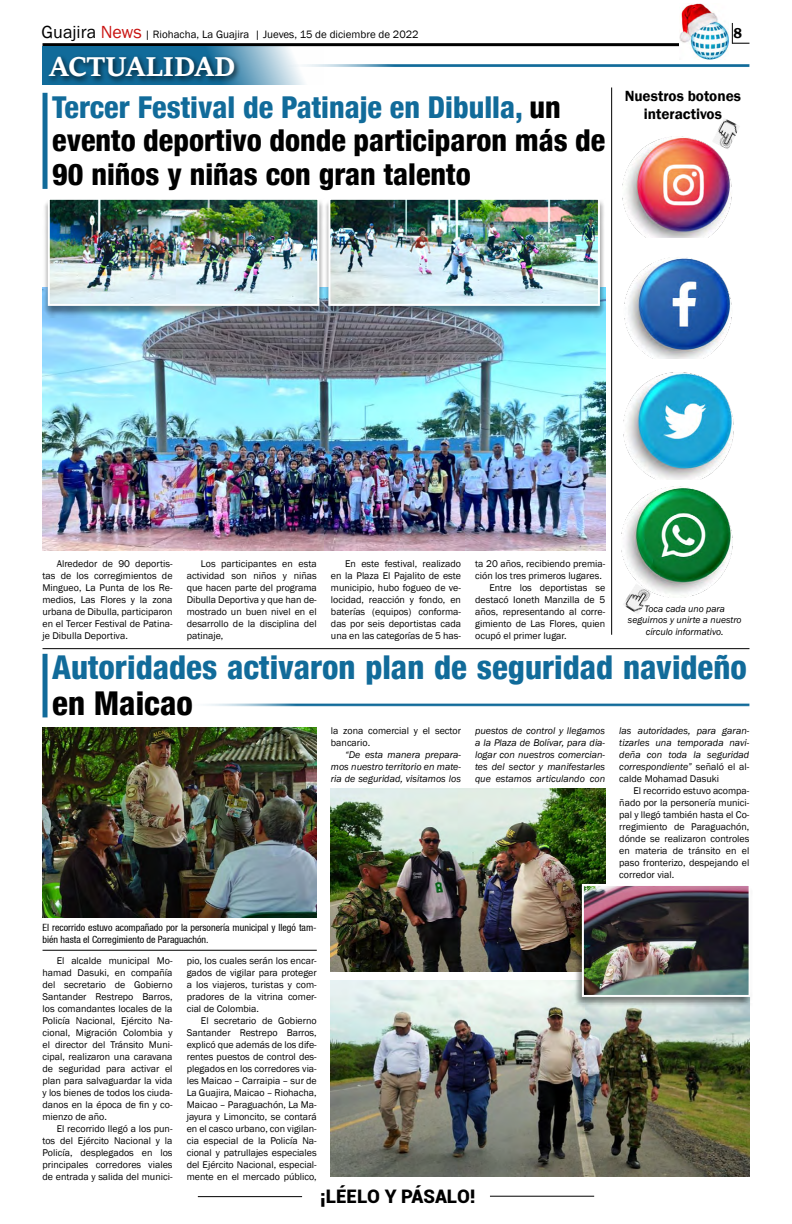
<style>
.page{position:relative;width:792px;height:1224px;background:#fff}
.page>*{position:absolute;margin:0;border:0;box-sizing:border-box;transform-origin:0 0}
.t1{font:800 condensed 32.9px "Helvetica 87";color:#116b9a}
.t2{font:800 condensed 32.9px "Helvetica 87";color:#000}
.t3{font:800 condensed 30.1px/33.2px "Helvetica 87";color:#000}
.t4{font:700 30px "Sitka Subheading";color:#fff}
.t5{font:900 18.7px "Roboto";color:#000}
.t6{font:600 15.2px/18.2px "Franklin Gothic";color:#000;text-align:center}
.t7{font:600 14.7px "Franklin Gothic";color:#000}
.t8{font:11px "Franklin Gothic";color:#000}
.t9{font:10px/12px "Franklin Gothic";color:#000;text-align:justify}
.t10{font:italic 10px/12px "Franklin Gothic";color:#000;text-align:justify}
.t11{font:condensed 10px/12px "Helvetica 57";color:#000}
.t12{font:italic 9.7px/11.6px "Franklin Gothic";color:#000;text-align:center}
.s1{font-size:18px}
.s2{font-size:18px;color:#c91311}
.s3{color:#116b9a}
.s4{font-style:normal}
</style>
<div class="page">
<hr style="left:198px;top:1196px;width:104px;height:1px;background:#000">
<hr style="left:490px;top:1196px;width:104px;height:1px;background:#000">
<hr style="left:43px;top:43px;width:657px;height:3px;background:#000">
<svg style="left:732px;top:23px;width:17px;height:21px"></svg>
<img style="left:679px;top:4px;width:50px;height:55px">
<div style="left:43px;top:93px;width:5px;height:96px;background:#116b9a"></div>
<div style="left:43px;top:654px;width:5px;height:63px;background:#116b9a"></div>
<hr style="left:611px;top:87px;width:1px;height:548px;background:#000">
<img style="left:623px;top:372px;width:111px;height:105px">
<img style="left:624px;top:257px;width:108px;height:101px">
<img style="left:622px;top:136px;width:110px;height:102px">
<img style="left:712px;top:119px;width:28px;height:31px">
<img style="left:622px;top:477px;width:111px;height:121px">
<img style="left:623px;top:583px;width:29px;height:31px">
<hr style="left:43px;top:648px;width:706px;height:1px;background:#000">
<svg style="left:43px;top:46px;width:281px;height:39px"></svg>
<div style="left:46px;top:53px;width:195px;height:31px;background:#000;opacity:.75"></div>
<hr style="left:282px;top:64px;width:467px;height:3px;background:#116b9a">
<hr style="left:183px;top:704px;width:566px;height:3px;background:#116b9a">
<img style="left:43px;top:317px;width:562px;height:233px">
<div style="left:42px;top:198px;width:283px;height:119px;background:#000;opacity:.45"></div>
<img style="left:51px;top:201px;width:265px;height:102px">
<div style="left:48px;top:198px;width:271px;height:108px;border:2px solid #fff"></div>
<div style="left:323px;top:198px;width:283px;height:119px;background:#000;opacity:.45"></div>
<img style="left:331px;top:201px;width:266px;height:102px">
<div style="left:328px;top:198px;width:272px;height:108px;border:2px solid #fff"></div>
<img style="left:43px;top:727px;width:274px;height:190px">
<img style="left:331px;top:981px;width:418px;height:195px">
<img style="left:331px;top:789px;width:274px;height:183px">
<div style="left:573px;top:883px;width:180px;height:124px;background:#000;opacity:.45"></div>
<img style="left:585px;top:887px;width:163px;height:107px">
<div style="left:582px;top:884px;width:169px;height:113px;border:2px solid #fff"></div>
<hr style="left:43px;top:950px;width:274px;height:1px;background:#000">
<p class="t8" style="left:42px;top:28px;width:379px"><span class="s1">Guajira</span> <span class="s2">News</span> | Riohacha, La Guajira | Jueves, 15 de diciembre de 2022</p>
<h3 class="t7" style="left:733px;top:24px;width:10px">8</h3>
<h3 class="t4" style="left:49px;top:44px;width:187px">ACTUALIDAD</h3>
<h2 class="t3" style="left:52px;top:90px;width:555px"><span class="s3">Tercer Festival de Patinaje en Dibulla,</span> un evento deportivo donde participaron más de<br>90 niños y niñas con gran talento</h2>
<h3 class="t6" style="left:625px;top:87px;width:118px">Nuestros botones interactivos</h3>
<p class="t9" style="left:43px;top:558px;width:132px;text-indent:14px">Alrededor de 90 deportis&shy;tas de los corregimientos de Mingueo, La Punta de los Re&shy;medios, Las Flores y la zona urbana de Dibulla, participaron en el Tercer Festival de Patina&shy;je Dibulla Deportiva.</p>
<p class="t9" style="left:187px;top:558px;width:132px;text-indent:14px">Los participantes en esta actividad son niños y niñas que hacen parte del programa Dibulla Deportiva y que han de&shy;mostrado un buen nivel en el desarrollo de la disciplina del patinaje,</p>
<p class="t9" style="left:331px;top:558px;width:132px;text-indent:14px">En este festival, realizado en la Plaza El Pajalito de este municipio, hubo fogueo de ve&shy;locidad, reacción y fondo, en baterías (equipos) conforma&shy;das por seis deportistas cada una en las categorías de 5 has-</p>
<p class="t9" style="left:475px;top:558px;width:132px">ta 20 años, recibiendo premia-</p>
<p class="t9" style="left:475px;top:570px;width:128px">ción los tres primeros lugares.</p>
<p class="t9" style="left:489px;top:582px;width:117px">Entre los deportistas se</p>
<p class="t9" style="left:475px;top:594px;width:132px">destacó Ioneth Manzilla de 5</p>
<p class="t9" style="left:475px;top:606px;width:132px">años, representando al corre-</p>
<p class="t9" style="left:475px;top:618px;width:132px">gimiento de Las Flores, quien</p>
<p class="t9" style="left:475px;top:630px;width:93px">ocupó el primer lugar.</p>
<p class="t12" style="left:628px;top:603px;width:115px">Toca cada uno para seguirnos y unirte a nuestro círculo informativo.</p>
<h1 class="t1" style="left:52px;top:647px;width:696px">Autoridades activaron plan de seguridad navideño</h1>
<h1 class="t2" style="left:52px;top:683px;width:142px">en Maicao</h1>
<p class="t9" style="left:331px;top:725px;width:132px">la zona comercial y el sector bancario.</p>
<p class="t10" style="left:331px;top:749px;width:132px;text-indent:14px">“De esta manera prepara&shy;mos nuestro territorio en mate&shy;ria de seguridad, visitamos los</p>
<p class="t10" style="left:475px;top:725px;width:132px">puestos de control y llegamos a la Plaza de Bolívar, para dia&shy;logar con nuestros comercian&shy;tes del sector y manifestarles que estamos articulando con</p>
<p class="t10" style="left:619px;top:725px;width:132px">las autoridades, para garan&shy;tizarles una temporada navi&shy;deña con toda la seguridad correspondiente” <span class="s4">señaló el al&shy;calde Mohamad Dasuki</span></p>
<p class="t9" style="left:619px;top:785px;width:132px;text-indent:14px">El recorrido estuvo acompa&shy;ñado por la personería munici&shy;pal y llegó también hasta el Co&shy;rregimiento de Paraguachón, dónde se realizaron controles en materia de tránsito en el paso fronterizo, despejando el corredor vial.</p>
<p class="t11" style="left:43px;top:921px;width:276px">El recorrido estuvo acompañado por la personería municipal y llegó tam&shy;bién hasta el Corregimiento de Paraguachón.</p>
<p class="t9" style="left:43px;top:955px;width:132px;text-indent:14px">El alcalde municipal Mo&shy;hamad Dasuki, en compañía del secretario de Gobierno Santander Restrepo Barros, los comandantes locales de la Policía Nacional, Ejército Na&shy;cional, Migración Colombia y el director del Tránsito Muni&shy;cipal, realizaron una caravana de seguridad para activar el plan para salvaguardar la vida y los bienes de todos los ciuda&shy;danos en la época de fin y co&shy;mienzo de año.</p>
<p class="t9" style="left:43px;top:1123px;width:132px;text-indent:14px">El recorrido llegó a los pun&shy;tos del Ejército Nacional y la Policía, desplegados en los principales corredores viales de entrada y salida del munici-</p>
<p class="t9" style="left:187px;top:955px;width:132px">pio, los cuales serán los encar&shy;gados de vigilar para proteger a los viajeros, turistas y com&shy;pradores de la vitrina comer&shy;cial de Colombia.</p>
<p class="t9" style="left:187px;top:1015px;width:132px;text-indent:14px">El secretario de Gobierno Santander Restrepo Barros, explicó que además de los dife&shy;rentes puestos de control des&shy;plegados en los corredores via&shy;les Maicao – Carraipia – sur de La Guajira, Maicao – Riohacha, Maicao – Paraguachón, La Ma&shy;jayura y Limoncito, se contará en el casco urbano, con vigilan&shy;cia especial de la Policía Na&shy;cional y patrullajes especiales del Ejército Nacional, especial&shy;mente en el mercado público,</p>
<h3 class="t5" style="left:320px;top:1183px;width:157px">¡LÉELO Y PÁSALO!</h3>
</div>
